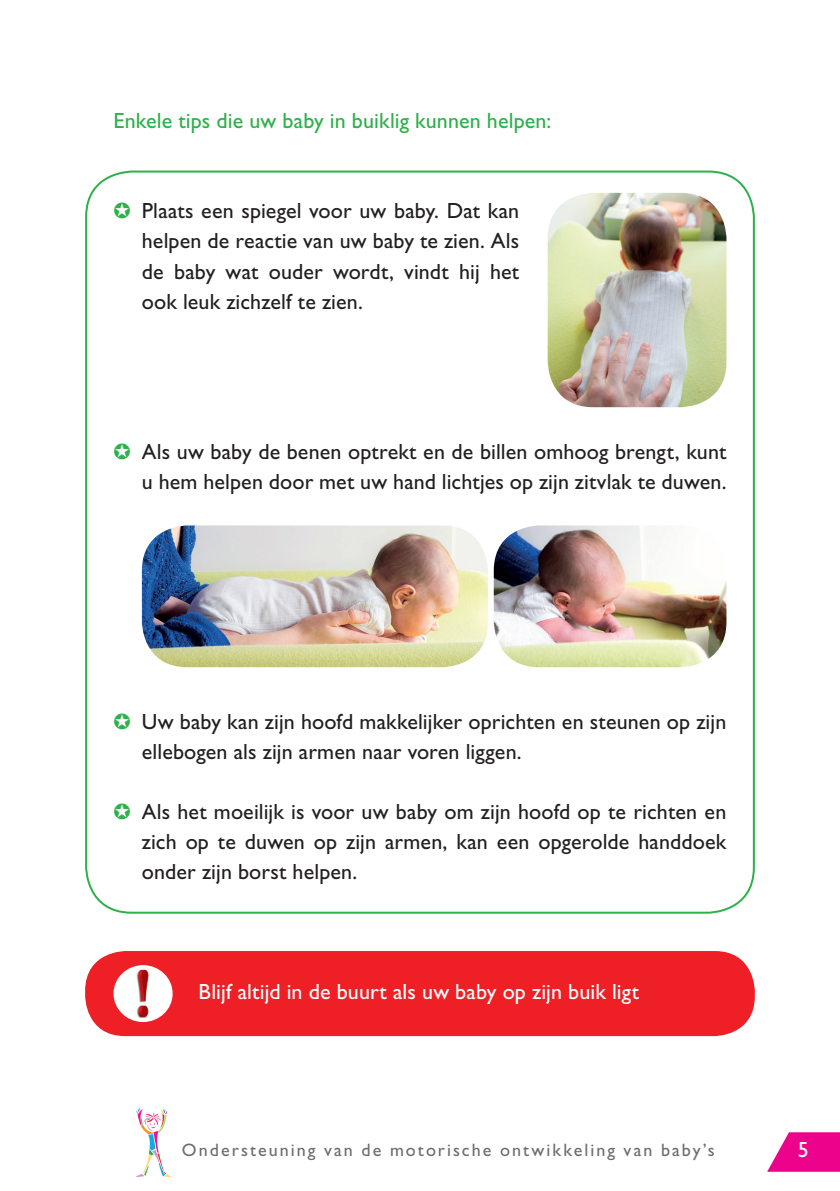
<style>
.page{position:relative;width:840px;height:1191px;background:#fff}
.page>*{position:absolute;margin:0;border:0;box-sizing:border-box;transform-origin:0 0}
.t1{font:22px/30px "Gill Sans Std";letter-spacing:.005em;color:#231f20;text-align:justify}
.t2{font:22px "Gill Sans Std";letter-spacing:.005em;color:#fff}
.t3{font:22px "Gill Sans Std";letter-spacing:.005em;color:#2db14a}
.t4{font:18px "Gill Sans Std";letter-spacing:.115em;color:#6c6d70}
.s1{color:#2db14a}
</style>
<div class="page">
<svg style="left:767px;top:1132px;width:72px;height:39px"></svg>
<svg style="left:136px;top:1107px;width:35px;height:70px"></svg>
<div style="left:85px;top:951px;width:669px;height:85px;background:#ee2026;border-radius:40px"></div>
<img style="left:547px;top:193px;width:179px;height:214px">
<img style="left:142px;top:525px;width:346px;height:142px">
<img style="left:493px;top:525px;width:233px;height:142px">
<img style="left:113px;top:965px;width:59px;height:57px">
<p class="t3" style="left:113px;top:108px;width:439px">Enkele tips die uw baby in buiklig kunnen helpen:</p>
<p class="t1" style="left:142px;top:196px;width:379px;text-indent:-28px"><span class="s1">✪</span> Plaats een spiegel voor uw baby. Dat kan helpen de reactie van uw baby te zien. Als de baby wat ouder wordt, vindt hij het ook leuk zichzelf te zien.</p>
<p class="t1" style="left:113px;top:436px;width:614px;text-align:right"><span class="s1">✪</span> Als uw baby de benen optrekt en de billen omhoog brengt, kunt u hem helpen door met uw hand lichtjes op zijn zitvlak te duwen.</p>
<p class="t1" style="left:142px;top:706px;width:585px;text-indent:-28px"><span class="s1">✪</span> Uw baby kan zijn hoofd makkelijker oprichten en steunen op zijn ellebogen als zijn armen naar voren liggen.</p>
<p class="t1" style="left:142px;top:796px;width:585px;text-indent:-28px"><span class="s1">✪</span> Als het moeilijk is voor uw baby om zijn hoofd op te richten en zich op te duwen op zijn armen, kan een opgerolde handdoek onder zijn borst helpen.</p>
<p class="t2" style="left:198px;top:978px;width:442px">Blijf altijd in de buurt als uw baby op zijn buik ligt</p>
<p class="t4" style="left:182px;top:1139px;width:534px">Ondersteuning van de motorische ontwikkeling van baby’s</p>
<p class="t2" style="left:797px;top:1136px;width:12px">5</p>
</div>
